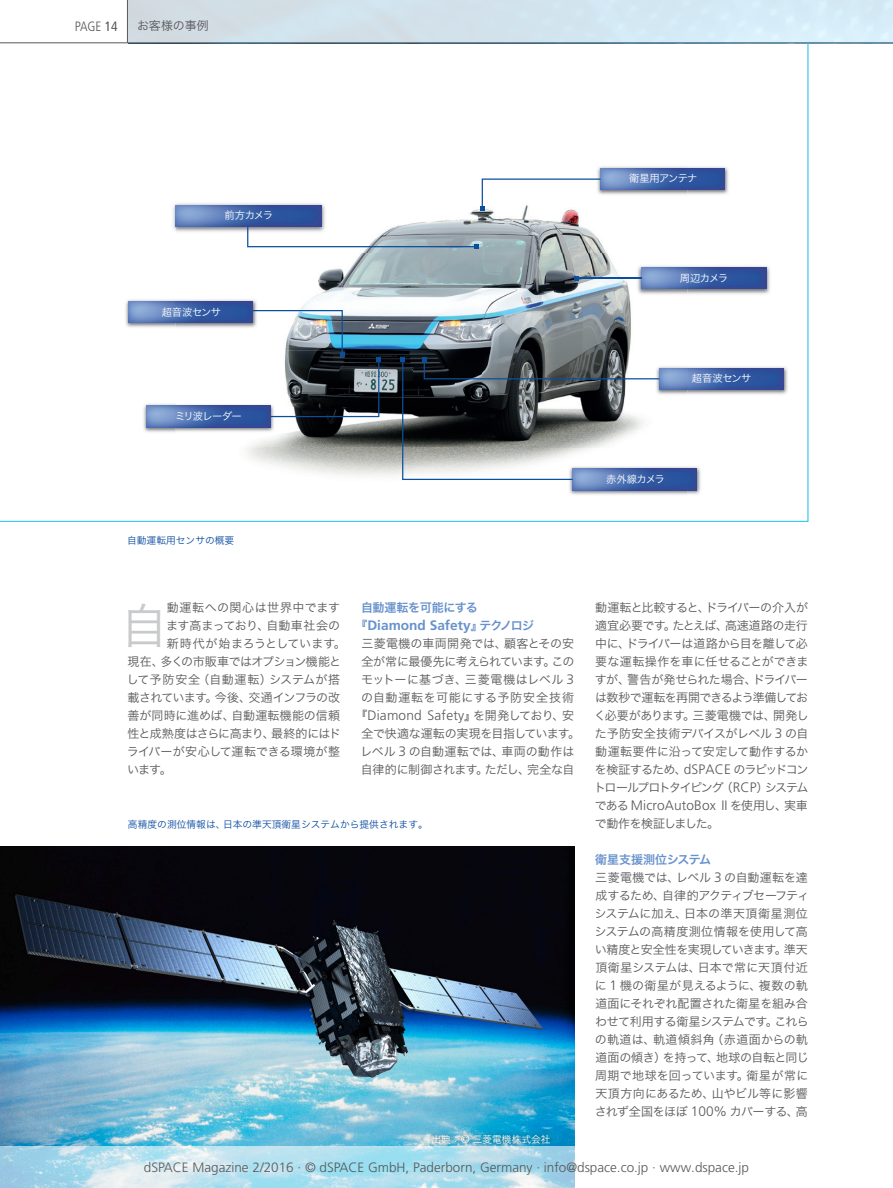
<style>
.page{position:relative;width:893px;height:1188px;background:#fff}
.page>*{position:absolute;margin:0;border:0;box-sizing:border-box;transform-origin:0 0}
.copy_9_12_light_80k{font:48px "Hira Kaku Pro W3";color:#c9cacc}
.copy_9_12_light_80k-2{font:300 13.65px "Frutiger LT Pro";letter-spacing:.01em;color:#57585a}
.HL_9_12_bold_60-35-0{font:700 13.65px "Frutiger LT Pro";color:#6892cc}
.t1{font:300 13.5px "Frutiger LT Pro";color:#57585a}
.t2{font:300 condensed 13.5px "Frutiger LT Pro";color:#57585a}
.copy_9_12_light_80k-3{font:12px/18px "Hira Kaku Pro W3";letter-spacing:-.02em;color:#57585a;text-align:justify}
.copy_9_12_light_80k-4{font:12px/18px "Hira Kaku Pro W3";letter-spacing:.01em;color:#57585a}
.copy_9_12_light_80k-5{font:12px "Hira Kaku Pro W3";letter-spacing:-.06em;color:#57585a}
.HL_9_12_bold_60-35-0-2{font:12px "Hira Kaku Pro W6";color:#6892cc}
.HL_9_12_bold_60-35-0-3{font:12px "Hira Kaku Pro W6";letter-spacing:-.025em;color:#6892cc}
.J_Heder_Left{font:12px "Hira Kaku Pro W3";letter-spacing:-.015em;color:#57585a}
.t3{font:10.35px "Hira Kaku Pro W3 90 msp RKSJ H";letter-spacing:-.07em;color:#fff}
.BU_7_5_9_light_itali{font:9.75px "Hira Kaku Pro W3";color:#0d4da1}
.Source_white{font:9.75px "Hira Kaku Pro W3";color:#fff}
.s1{font-weight:400}
.s2{font-family:"Hira Kaku Pro W6";font-weight:400;font-size:12px}
.s3{font-family:"Frutiger LT Pro";font-weight:300;font-size:13.65px}
.s4{font-family:"Hira Kaku Pro W3";font-weight:400;font-size:12px}
.s5{font-family:"Frutiger LT Pro";font-weight:300;font-size:11.1px}
</style>
<div class="page">
<svg style="left:128px;top:0;width:765px;height:43px;background:#d3e4ee"></svg>
<hr style="left:0;top:43px;width:893px;height:1px;background:#57585a">
<hr style="left:127px;top:0;width:1px;height:43px;background:#57585a">
<svg style="left:0;top:42px;width:809px;height:480px"></svg>
<img style="left:176px;top:156px;width:512px;height:340px">
<img style="left:170px;top:201px;width:157px;height:33px">
<img style="left:176px;top:205px;width:146px;height:22px">
<img style="left:124px;top:298px;width:134px;height:31px">
<img style="left:129px;top:302px;width:124px;height:21px">
<img style="left:141px;top:402px;width:134px;height:32px">
<img style="left:146px;top:406px;width:125px;height:21px">
<img style="left:596px;top:165px;width:134px;height:31px">
<img style="left:600px;top:168px;width:125px;height:22px">
<img style="left:636px;top:264px;width:136px;height:32px">
<img style="left:641px;top:268px;width:125px;height:21px">
<img style="left:659px;top:365px;width:129px;height:31px">
<img style="left:659px;top:368px;width:125px;height:21px">
<img style="left:568px;top:465px;width:134px;height:32px">
<img style="left:568px;top:465px;width:120px;height:31px">
<img style="left:573px;top:469px;width:124px;height:21px">
<svg style="left:480px;top:179px;width:121px;height:32px"></svg>
<hr style="left:576px;top:278px;width:65px;height:1px;background:#0a4f9d">
<svg style="left:574px;top:276px;width:4px;height:4px"></svg>
<svg style="left:401px;top:357px;width:258px;height:123px"></svg>
<svg style="left:253px;top:310px;width:128px;height:107px"></svg>
<svg style="left:247px;top:227px;width:232px;height:22px"></svg>
<img style="left:0;top:846px;width:574px;height:300px">
<div style="left:428px;top:1130px;width:126px;height:18px;background:#231f20;opacity:.5"></div>
<svg style="left:0;top:1146px;width:575px;height:42px;background:#b4deed"></svg>
<p class="t2" style="left:75px;top:18px;width:44px">PAGE <span class="s1">14</span></p>
<p class="J_Heder_Left" style="left:137px;top:15px;width:73px">お客様の事例</p>
<p class="t3" style="left:225px;top:206px;width:50px">前方カメラ</p>
<p class="t3" style="left:162px;top:302px;width:61px">超音波センサ</p>
<p class="t3" style="left:629px;top:169px;width:70px">衛星用アンテナ</p>
<p class="t3" style="left:680px;top:269px;width:50px">周辺カメラ</p>
<p class="t3" style="left:175px;top:407px;width:68px">ミリ波レーダー</p>
<p class="BU_7_5_9_light_itali" style="left:127px;top:532px;width:109px">自動運転用センサの概要</p>
<p class="t3" style="left:692px;top:369px;width:61px">超音波センサ</p>
<p class="t3" style="left:606px;top:470px;width:60px">赤外線カメラ</p>
<p class="copy_9_12_light_80k-4" style="left:166px;top:598px;width:181px">動運転への関心は世界中でますます高まっており、自動車社会の新時代が始まろうとしています。</p>
<p class="copy_9_12_light_80k" style="left:120px;top:583px;width:49px">自</p>
<p class="copy_9_12_light_80k-3" style="left:127px;top:652px;width:216px">現在、多くの市販車ではオプション機能として予防安全（自動運転）システムが搭載されています。今後、交通インフラの改善が同時に進めば、自動運転機能の信頼性と成熟度はさらに高まり、最終的にはドライバーが安心して運転できる環境が整います。</p>
<p class="HL_9_12_bold_60-35-0-3" style="left:361px;top:597px;width:118px">自動運転を可能にする</p>
<p class="HL_9_12_bold_60-35-0" style="left:355px;top:617px;width:180px"><span class="s2">『</span>Diamond Safety<span class="s2">』テクノロジ</span></p>
<p class="copy_9_12_light_80k-3" style="left:361px;top:634px;width:215px">三菱電機の車両開発では、顧客とその安全が常に最優先に考えられています。このモットーに基づき、三菱電機はレベル <span class="s3">3</span>の自動運転を可能にする予防安全技術</p>
<p class="copy_9_12_light_80k-2" style="left:355px;top:708px;width:220px"><span class="s4">『</span>Diamond Safety<span class="s4">』を開発しており、安</span></p>
<p class="copy_9_12_light_80k-3" style="left:361px;top:724px;width:221px;text-align:left">全で快適な運転の実現を目指しています。レベル <span class="s3">3</span> の自動運転では、車両の動作は自律的に制御されます。ただし、完全な自</p>
<p class="BU_7_5_9_light_itali" style="left:128px;top:815px;width:301px">高精度の測位情報は、日本の準天頂衛星システムから提供されます。</p>
<p class="copy_9_12_light_80k-3" style="left:594px;top:598px;width:216px">動運転と比較すると、ドライバーの介入が適宜必要です。たとえば、高速道路の走行中に、ドライバーは道路から目を離して必要な運転操作を車に任せることができますが、警告が発せられた場合、ドライバーは数秒で運転を再開できるよう準備しておく必要があります。三菱電機では、開発した予防安全技術デバイスがレベル <span class="s3">3</span> の自動運転要件に沿って安定して動作するかを検証するため、<span class="s3">dSPACE</span> のラピッドコントロールプロトタイピング（<span class="s3">RCP</span>）システム</p>
<p class="copy_9_12_light_80k-2" style="left:595px;top:798px;width:215px"><span class="s4">である</span> MicroAutoBox II <span class="s4">を使用し、実車</span></p>
<p class="copy_9_12_light_80k-5" style="left:595px;top:813px;width:126px">で動作を検証しました。</p>
<p class="HL_9_12_bold_60-35-0-2" style="left:595px;top:849px;width:117px">衛星支援測位システム</p>
<p class="copy_9_12_light_80k-3" style="left:595px;top:868px;width:216px">三菱電機では、レベル <span class="s3">3</span> の自動運転を達成するため、自律的アクティブセーフティシステムに加え、日本の準天頂衛星測位システムの高精度測位情報を使用して高い精度と安全性を実現していきます。準天頂衛星システムは、日本で常に天頂付近に <span class="s3">1</span> 機の衛星が見えるように、複数の軌道面にそれぞれ配置された衛星を組み合わせて利用する衛星システムです。これらの軌道は、軌道傾斜角（赤道面からの軌道面の傾き）を持って、地球の自転と同じ周期で地球を回っています。衛星が常に天頂方向にあるため、山やビル等に影響されず全国をほぼ <span class="s3">100%</span> カバーする、高</p>
<p class="Source_white" style="left:432px;top:1130px;width:121px">出典：<span class="s5">©</span> 三菱電機株式会社</p>
<p class="t1" style="left:144px;top:1159px;width:607px">dSPACE Magazine 2/2016 · © dSPACE GmbH, Paderborn, Germany · info@dspace.co.jp · www.dspace.jp</p>
</div>
